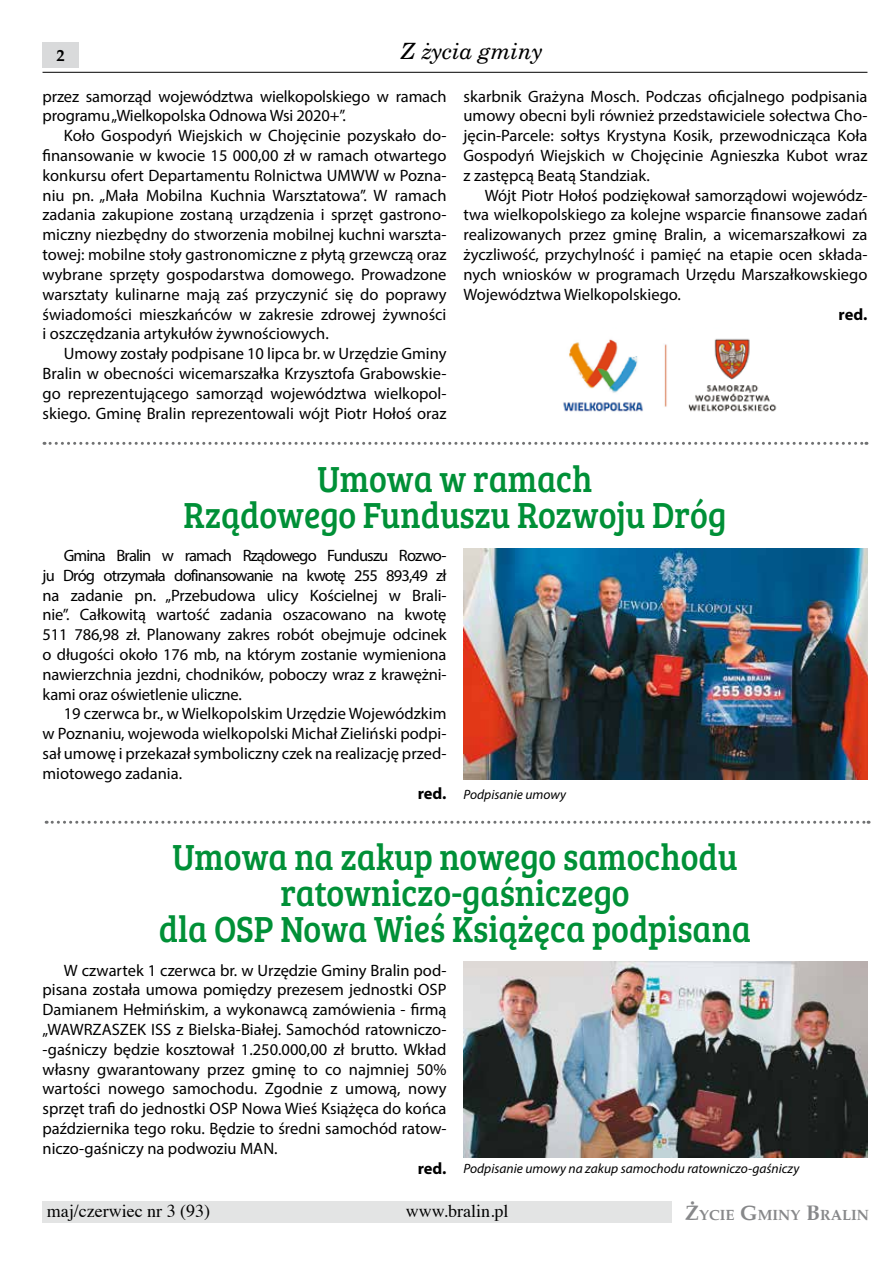
<style>
.page{position:relative;width:893px;height:1263px;background:#fff}
.page>*{position:absolute;margin:0;border:0;box-sizing:border-box;transform-origin:0 0}
.t1{font:37.5px/36px "Bree Serif";color:#009037;text-align:center;scale:.9 1}
.t2{font:italic 22.5px "Cent Schbook EU";color:#000}
.t3{font:18px "Times";color:#000}
.t4{font:16.5px/19.8px "Myriad Pro";color:#000;text-align:justify}
.t5{font:700 16.5px "Myriad Pro";letter-spacing:-.005em;color:#000}
.t6{font:700 16.5px "Palm Springs";color:#000}
.t7{font:700 14.7px "Palm Springs";color:#87888a}
.t8{font:italic 13.5px "Myriad Pro";color:#000}
.s1{font-weight:700;font-style:normal;font-size:16.5px}
.s2{font-size:21px}
</style>
<div class="page">
<div style="left:43px;top:1201px;width:629px;height:21px;background:#e3e4e4"></div>
<div style="left:43px;top:43px;width:36px;height:25px;background:#d9dadb"></div>
<hr style="left:43px;top:72px;width:824px;height:1px;background:#000">
<img style="left:463px;top:961px;width:404px;height:196px">
<svg style="left:46px;top:821px;width:823px;height:3px"></svg>
<img style="left:463px;top:549px;width:404px;height:230px">
<svg style="left:44px;top:442px;width:823px;height:3px"></svg>
<img style="left:563px;top:338px;width:214px;height:74px">
<p class="t6" style="left:56px;top:46px;width:10px">2</p>
<h2 class="t2" style="left:401px;top:37px;width:143px">Z życia gminy</h2>
<p class="t4" style="left:43px;top:86px;width:405px">przez samorząd województwa wielkopolskiego w ramach programu „Wielkopolska Odnowa Wsi 2020+”.</p>
<p class="t4" style="left:43px;top:126px;width:405px;text-indent:21px">Koło Gospodyń Wiejskich w Chojęcinie pozyskało do&shy;finansowanie w kwocie 15 000,00 zł w ramach otwartego konkursu ofert Departamentu Rolnictwa UMWW w Pozna&shy;niu pn. „Mała Mobilna Kuchnia Warsztatowa”. W ramach zadania zakupione zostaną urządzenia i sprzęt gastrono&shy;miczny niezbędny do stworzenia mobilnej kuchni warszta&shy;towej: mobilne stoły gastronomiczne z płytą grzewczą oraz wybrane sprzęty gospodarstwa domowego. Prowadzone warsztaty kulinarne mają zaś przyczynić się do poprawy świadomości mieszkańców w zakresie zdrowej żywności i oszczędzania artykułów żywnościowych.</p>
<p class="t4" style="left:43px;top:343px;width:405px;text-indent:21px">Umowy zostały podpisane 10 lipca br. w Urzędzie Gminy Bralin w obecności wicemarszałka Krzysztofa Grabowskie&shy;go reprezentującego samorząd województwa wielkopol&shy;skiego. Gminę Bralin reprezentowali wójt Piotr Hołoś oraz</p>
<p class="t4" style="left:463px;top:86px;width:405px">skarbnik Grażyna Mosch. Podczas oficjalnego podpisania umowy obecni byli również przedstawiciele sołectwa Cho&shy;jęcin-Parcele: sołtys Krystyna Kosik, przewodnicząca Koła Gospodyń Wiejskich w Chojęcinie Agnieszka Kubot wraz z zastępcą Beatą Standziak.</p>
<p class="t4" style="left:463px;top:185px;width:405px;text-indent:21px">Wójt Piotr Hołoś podziękował samorządowi wojewódz&shy;twa wielkopolskiego za kolejne wsparcie finansowe zadań realizowanych przez gminę Bralin, a wicemarszałkowi za życzliwość, przychylność i pamięć na etapie ocen składa&shy;nych wniosków w programach Urzędu Marszałkowskiego Województwa Wielkopolskiego.</p>
<p class="t5" style="left:839px;top:303px;width:30px">red.</p>
<h1 class="t1" style="left:184px;top:459px;width:604px">Umowa w ramach<br>Rządowego Funduszu Rozwoju Dróg</h1>
<p class="t4" style="left:43px;top:545px;width:405px;text-indent:21px">Gmina Bralin w ramach Rządowego Funduszu Rozwo&shy;ju Dróg otrzymała dofinansowanie na kwotę 255 893,49 zł na zadanie pn. „Przebudowa ulicy Kościelnej w Brali&shy;nie”. Całkowitą wartość zadania oszacowano na kwotę 511 786,98 zł. Planowany zakres robót obejmuje odcinek o długości około 176 mb, na którym zostanie wymieniona nawierzchnia jezdni, chodników, poboczy wraz z krawężni&shy;kami oraz oświetlenie uliczne.</p>
<p class="t4" style="left:43px;top:704px;width:405px;text-indent:21px">19 czerwca br., w Wielkopolskim Urzędzie Wojewódzkim w Poznaniu, wojewoda wielkopolski Michał Zieliński podpi&shy;sał umowę i przekazał symboliczny czek na realizację przed&shy;miotowego zadania.</p>
<p class="t8" style="left:418px;top:786px;width:150px"><span class="s1">red.</span> Podpisanie umowy</p>
<h1 class="t1" style="left:159px;top:837px;width:659px">Umowa na zakup nowego samochodu ratowniczo-gaśniczego<br>dla OSP Nowa Wieś Książęca podpisana</h1>
<p class="t4" style="left:43px;top:960px;width:405px;text-indent:21px">W czwartek 1 czerwca br. w Urzędzie Gminy Bralin pod&shy;pisana została umowa pomiędzy prezesem jednostki OSP Damianem Hełmińskim, a wykonawcą zamówienia - firmą „WAWRZASZEK ISS z Bielska-Białej. Samochód ratowniczo--gaśniczy będzie kosztował 1.250.000,00 zł brutto. Wkład własny gwarantowany przez gminę to co najmniej 50% wartości nowego samochodu. Zgodnie z umową, nowy sprzęt trafi do jednostki OSP Nowa Wieś Książęca do końca października tego roku. Będzie to średni samochód ratow&shy;niczo-gaśniczy na podwoziu MAN.</p>
<p class="t5" style="left:418px;top:1157px;width:30px">red.</p>
<p class="t8" style="left:463px;top:1160px;width:338px">Podpisanie umowy na zakup samochodu ratowniczo-gaśniczy</p>
<p class="t3" style="left:47px;top:1194px;width:165px">maj/czerwiec nr 3 (93)</p>
<p class="t3" style="left:406px;top:1194px;width:104px">www.bralin.pl</p>
<p class="t7" style="left:685px;top:1206px;width:185px"><span class="s2">Ż</span>YCIE <span class="s2">G</span>MINY <span class="s2">B</span>RALIN</p>
</div>
